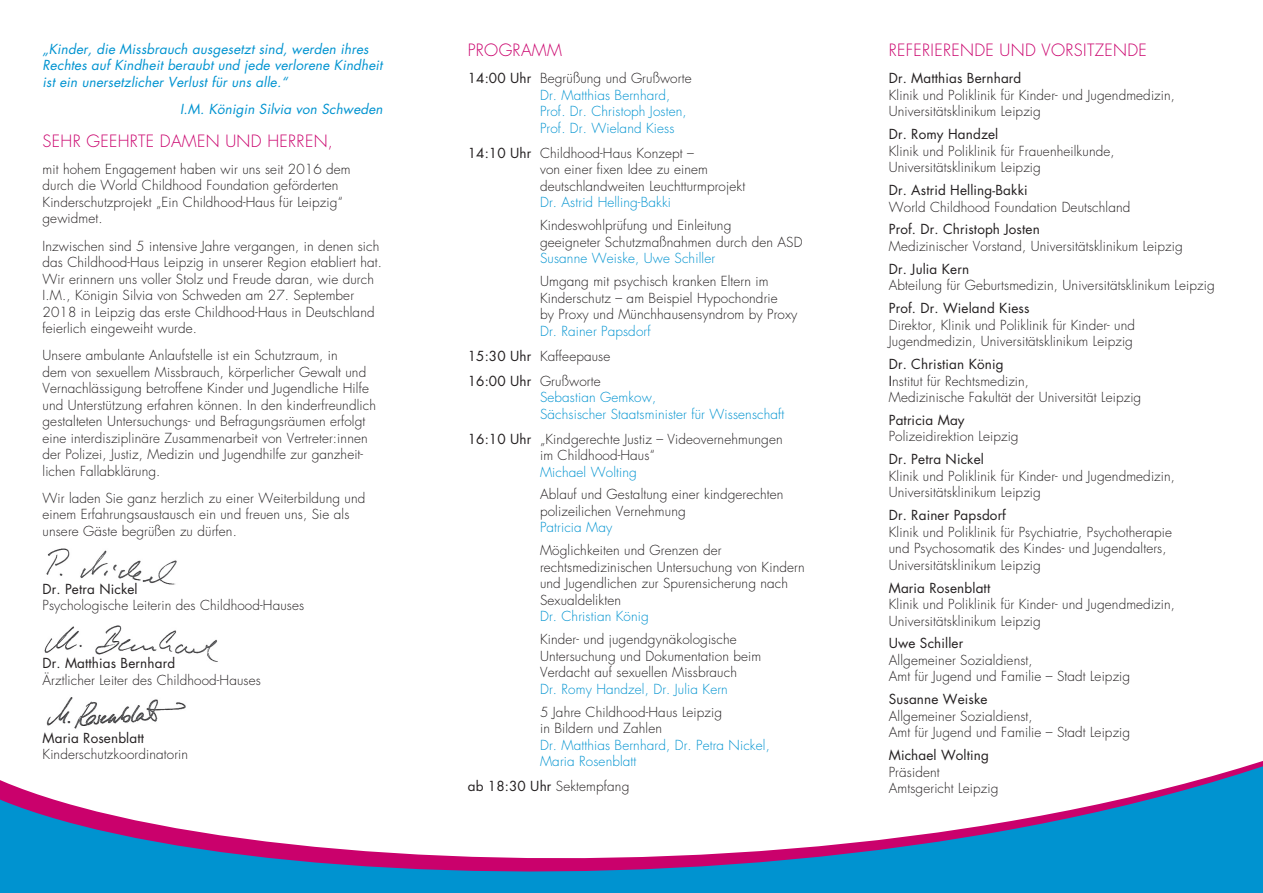
<style>
.page{position:relative;width:1263px;height:893px;background:#fff}
.page>*{position:absolute;margin:0;border:0;box-sizing:border-box;transform-origin:0 0}
.t1{font:300 16.5px "Futura Std";letter-spacing:.02em;color:#ca016c}
.t2{font:300 13.5px/16.5px "Futura Std";letter-spacing:.01em;color:#231f20}
.t3{font:300 13.5px/16.5px "Futura Std";letter-spacing:.01em;color:#0093d0}
.t4{font:13.5px "Futura Std";letter-spacing:.01em;color:#231f20}
.t5{font:italic 13.5px/16.5px "Futura Std";letter-spacing:.01em;color:#0093d0}
.s1{font-weight:400;color:#231f20}
.s2{color:#231f20}
.s3{font-weight:400}
.s4{color:#0093d0}
</style>
<div class="page">
<img style="left:46px;top:697px;width:140px;height:32px">
<img style="left:44px;top:625px;width:174px;height:37px">
<img style="left:46px;top:548px;width:131px;height:37px">
<svg style="left:0;top:761px;width:1263px;height:132px"></svg>
<p class="t5" style="left:43px;top:41px;width:341px">„Kinder, die Missbrauch ausgesetzt sind, werden ihres<br>Rechtes auf Kindheit beraubt und jede verlorene Kindheit ist ein unersetzlicher Verlust für uns alle.“</p>
<p class="t5" style="left:180px;top:101px;width:204px">I.M. Königin Silvia von Schweden</p>
<p class="t1" style="left:43px;top:131px;width:292px">SEHR GEEHRTE DAMEN UND HERREN,</p>
<p class="t2" style="left:43px;top:161px;width:310px">mit hohem Engagement haben wir uns seit 2016 dem durch die World Childhood Foundation geförderten Kinderschutzprojekt „Ein Childhood-Haus für Leipzig“ gewidmet.</p>
<p class="t2" style="left:43px;top:238px;width:341px">Inzwischen sind 5 intensive Jahre vergangen, in denen sich das Childhood-Haus Leipzig in unserer Region etabliert hat.<br>Wir erinnern uns voller Stolz und Freude daran, wie durch I.M., Königin Silvia von Schweden am 27. September 2018 in Leipzig das erste Childhood-Haus in Deutschland feierlich eingeweiht wurde.</p>
<p class="t2" style="left:43px;top:347px;width:335px">Unsere ambulante Anlaufstelle ist ein Schutzraum, in<br>dem von sexuellem Missbrauch, körperlicher Gewalt und Vernachlässigung betroffene Kinder und Jugendliche Hilfe und Unterstützung erfahren können. In den kinderfreundlich gestalteten Untersuchungs- und Befragungsräumen erfolgt eine interdisziplinäre Zusammenarbeit von Vertreter:innen der Polizei, Justiz, Medizin und Jugendhilfe zur ganzheit&shy;lichen Fallabklärung.</p>
<p class="t2" style="left:43px;top:490px;width:324px">Wir laden Sie ganz herzlich zu einer Weiterbildung und einem Erfahrungsaustausch ein und freuen uns, Sie als unsere Gäste begrüßen zu dürfen.</p>
<p class="t4" style="left:43px;top:580px;width:97px">Dr. Petra Nickel</p>
<p class="t2" style="left:43px;top:598px;width:263px">Psychologische Leiterin des Childhood-Hauses</p>
<p class="t4" style="left:43px;top:655px;width:134px">Dr. Matthias Bernhard</p>
<p class="t2" style="left:43px;top:672px;width:220px">Ärztlicher Leiter des Childhood-Hauses</p>
<p class="t4" style="left:43px;top:729px;width:103px">Maria Rosenblatt</p>
<p class="t2" style="left:43px;top:747px;width:147px">Kinderschutzkoordinatorin</p>
<p class="t1" style="left:468px;top:40px;width:96px">PROGRAMM</p>
<p class="t3" style="left:540px;top:70px;width:153px;text-indent:-72px"><span class="s1">14:00 Uhr</span> <span class="s2">Begrüßung und Grußworte<br></span>Dr. Matthias Bernhard,<br>Prof. Dr. Christoph Josten,<br>Prof. Dr. Wieland Kiess</p>
<p class="t2" style="left:540px;top:145px;width:207px;text-indent:-72px"><span class="s3">14:10 Uhr</span> Childhood-Haus Konzept –<br>von einer fixen Idee zu einem deutschlandweiten Leuchtturmprojekt</p>
<p class="t3" style="left:540px;top:194px;width:133px">Dr. Astrid Helling-Bakki</p>
<p class="t2" style="left:540px;top:217px;width:264px">Kindeswohlprüfung und Einleitung<br>geeigneter Schutzmaßnahmen durch den ASD</p>
<p class="t3" style="left:540px;top:250px;width:177px">Susanne Weiske, Uwe Schiller</p>
<p class="t2" style="left:540px;top:273px;width:259px">Umgang mit psychisch kranken Eltern im<br>Kinderschutz – am Beispiel Hypochondrie<br>by Proxy und Münchhausensyndrom by Proxy</p>
<p class="t2" style="left:468px;top:318px;width:184px;line-height:25px;text-indent:72px"><span class="s4">Dr. Rainer Papsdorf<br></span><span class="s3">15:30 Uhr</span> Kaffeepause<br><span class="s3">16:00 Uhr</span> Grußworte</p>
<p class="t3" style="left:540px;top:389px;width:246px">Sebastian Gemkow,<br>Sächsischer Staatsminister für Wissenschaft</p>
<p class="t2" style="left:540px;top:431px;width:244px;text-indent:-72px"><span class="s3">16:10 Uhr</span> „Kindgerechte Justiz – Videovernehmungen im Childhood-Haus“</p>
<p class="t3" style="left:540px;top:464px;width:98px">Michael Wolting</p>
<p class="t2" style="left:540px;top:487px;width:245px">Ablauf und Gestaltung einer kindgerechten polizeilichen Vernehmung</p>
<p class="t3" style="left:540px;top:520px;width:74px">Patricia May</p>
<p class="t2" style="left:540px;top:542px;width:266px">Möglichkeiten und Grenzen der rechtsmedizinischen Untersuchung von Kindern und Jugendlichen zur Spurensicherung nach Sexualdelikten</p>
<p class="t3" style="left:540px;top:608px;width:110px">Dr. Christian König</p>
<p class="t2" style="left:540px;top:631px;width:223px">Kinder- und jugendgynäkologische<br>Untersuchung und Dokumentation beim<br>Verdacht auf sexuellen Missbrauch</p>
<p class="t3" style="left:540px;top:681px;width:189px">Dr. Romy Handzel, Dr. Julia Kern</p>
<p class="t2" style="left:540px;top:704px;width:184px">5 Jahre Childhood-Haus Leipzig in Bildern und Zahlen</p>
<p class="t3" style="left:540px;top:737px;width:231px">Dr. Matthias Bernhard, Dr. Petra Nickel,<br>Maria Rosenblatt</p>
<p class="t2" style="left:468px;top:778px;width:163px"><span class="s3">ab 18:30 Uhr</span> Sektempfang</p>
<p class="t1" style="left:889px;top:40px;width:260px">REFERIERENDE UND VORSITZENDE</p>
<p class="t4" style="left:889px;top:70px;width:134px">Dr. Matthias Bernhard</p>
<p class="t2" style="left:889px;top:87px;width:288px">Klinik und Poliklinik für Kinder- und Jugendmedizin,<br>Universitätsklinikum Leipzig</p>
<p class="t4" style="left:889px;top:126px;width:111px">Dr. Romy Handzel</p>
<p class="t2" style="left:889px;top:143px;width:227px">Klinik und Poliklinik für Frauenheilkunde,<br>Universitätsklinikum Leipzig</p>
<p class="t4" style="left:889px;top:181px;width:140px">Dr. Astrid Helling-Bakki</p>
<p class="t2" style="left:889px;top:199px;width:243px">World Childhood Foundation Deutschland</p>
<p class="t4" style="left:889px;top:221px;width:153px">Prof. Dr. Christoph Josten</p>
<p class="t2" style="left:889px;top:238px;width:296px">Medizinischer Vorstand, Universitätsklinikum Leipzig</p>
<p class="t4" style="left:889px;top:260px;width:82px">Dr. Julia Kern</p>
<p class="t2" style="left:889px;top:278px;width:327px">Abteilung für Geburtsmedizin, Universitätsklinikum Leipzig</p>
<p class="t4" style="left:889px;top:300px;width:142px">Prof. Dr. Wieland Kiess</p>
<p class="t2" style="left:889px;top:317px;width:248px">Direktor, Klinik und Poliklinik für Kinder- und<br>Jugendmedizin, Universitätsklinikum Leipzig</p>
<p class="t2" style="left:889px;top:356px;width:254px"><span class="s3">Dr. Christian König<br>I</span>nstitut für Rechtsmedizin,<br>Medizinische Fakultät der Universität Leipzig</p>
<p class="t4" style="left:889px;top:411px;width:77px">Patricia May</p>
<p class="t2" style="left:889px;top:429px;width:131px">Polizeidirektion Leipzig</p>
<p class="t4" style="left:889px;top:451px;width:97px">Dr. Petra Nickel</p>
<p class="t2" style="left:889px;top:468px;width:288px">Klinik und Poliklinik für Kinder- und Jugendmedizin,<br>Universitätsklinikum Leipzig</p>
<p class="t4" style="left:889px;top:507px;width:119px">Dr. Rainer Papsdorf</p>
<p class="t2" style="left:889px;top:524px;width:285px">Klinik und Poliklinik für Psychiatrie, Psychotherapie und Psychosomatik des Kindes- und Jugendalters,<br>Universitätsklinikum Leipzig</p>
<p class="t4" style="left:889px;top:579px;width:103px">Maria Rosenblatt</p>
<p class="t2" style="left:889px;top:596px;width:288px">Klinik und Poliklinik für Kinder- und Jugendmedizin,<br>Universitätsklinikum Leipzig</p>
<p class="t4" style="left:889px;top:635px;width:76px">Uwe Schiller</p>
<p class="t2" style="left:889px;top:652px;width:243px">Allgemeiner Sozialdienst,<br>Amt für Jugend und Familie – Stadt Leipzig</p>
<p class="t4" style="left:889px;top:691px;width:100px">Susanne Weiske</p>
<p class="t2" style="left:889px;top:708px;width:243px">Allgemeiner Sozialdienst,<br>Amt für Jugend und Familie – Stadt Leipzig</p>
<p class="t4" style="left:889px;top:747px;width:102px">Michael Wolting</p>
<p class="t2" style="left:889px;top:764px;width:111px">Präsident<br>Amtsgericht Leipzig</p>
</div>
